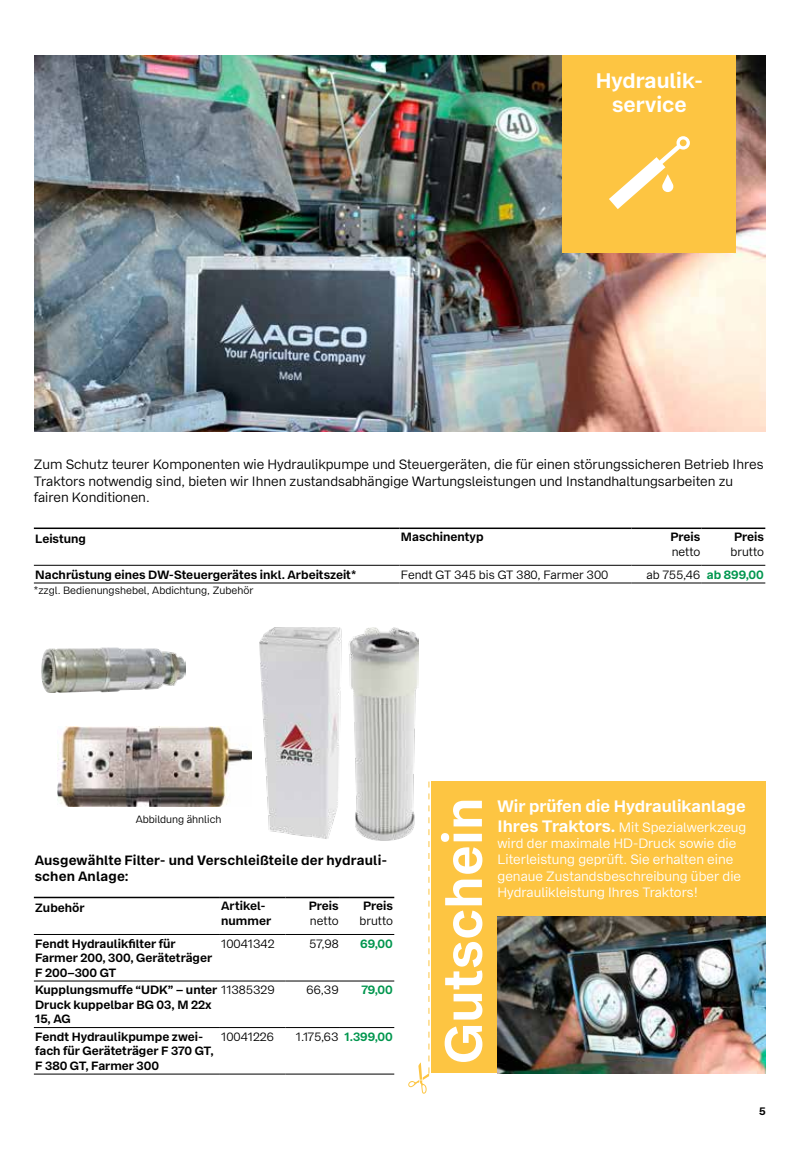
<style>
.page{position:relative;width:808px;height:1149px;background:#fff}
.page>*{position:absolute;margin:0;border:0;box-sizing:border-box;transform-origin:0 0}
.t1{font:700 52.5px "Bay Wa Sans";letter-spacing:.01em;color:#fff}
.t2{font:700 21px/23.4px "Bay Wa Sans";color:#fff;text-align:center}
.t3{font:700 16.5px "Bay Wa Sans";color:#fff}
.t4{font:13.5px/16.2px "Bay Wa Sans";color:#000}
.t5{font:13.5px/16.2px "Bay Wa Sans";color:#fff}
.t6{font:700 13.5px/16.2px "Bay Wa Sans";letter-spacing:.015em;color:#000}
.t7{font:700 12px/14.4px "Bay Wa Sans";color:#000}
.t8{font:12px "Bay Wa Sans";color:#000}
.t9{font:700 12px "Bay Wa Sans";color:#00964e}
.t10{font:700 10.8px "Bay Wa Sans";color:#000}
.t11{font:10.5px "Bay Wa Sans";color:#000}
.s1{font-weight:700;color:#00964e}
.s2{font-weight:400}
.s3{font-weight:700;font-size:16.5px}
</style>
<div class="page">
<img style="left:34px;top:55px;width:731px;height:376px">
<div style="left:563px;top:55px;width:173px;height:198px;background:#fdc542"></div>
<div style="left:431px;top:781px;width:334px;height:291px;background:#fdc542"></div>
<img style="left:497px;top:916px;width:268px;height:156px">
<svg style="left:408px;top:781px;width:22px;height:312px"></svg>
<hr style="left:34px;top:527px;width:366px;height:2px;background:#000">
<hr style="left:400px;top:527px;width:231px;height:2px;background:#000">
<hr style="left:631px;top:527px;width:71px;height:2px;background:#000">
<hr style="left:702px;top:527px;width:63px;height:2px;background:#000">
<hr style="left:34px;top:565px;width:366px;height:1px;background:#000">
<hr style="left:400px;top:565px;width:231px;height:1px;background:#000">
<hr style="left:631px;top:565px;width:71px;height:1px;background:#000">
<hr style="left:702px;top:565px;width:63px;height:1px;background:#000">
<hr style="left:702px;top:582px;width:63px;height:1px;background:#000">
<hr style="left:34px;top:582px;width:366px;height:1px;background:#000">
<hr style="left:400px;top:582px;width:231px;height:1px;background:#000">
<hr style="left:631px;top:582px;width:71px;height:1px;background:#000">
<hr style="left:34px;top:896px;width:186px;height:1px;background:#000">
<hr style="left:220px;top:896px;width:66px;height:1px;background:#000">
<hr style="left:286px;top:896px;width:54px;height:1px;background:#000">
<hr style="left:340px;top:896px;width:54px;height:1px;background:#000">
<hr style="left:34px;top:933px;width:186px;height:1px;background:#000">
<hr style="left:34px;top:980px;width:186px;height:1px;background:#000">
<hr style="left:34px;top:1026px;width:186px;height:1px;background:#000">
<hr style="left:220px;top:933px;width:66px;height:1px;background:#000">
<hr style="left:220px;top:980px;width:66px;height:1px;background:#000">
<hr style="left:220px;top:1026px;width:66px;height:1px;background:#000">
<hr style="left:286px;top:933px;width:54px;height:1px;background:#000">
<hr style="left:340px;top:933px;width:54px;height:1px;background:#000">
<hr style="left:286px;top:980px;width:54px;height:1px;background:#000">
<hr style="left:340px;top:980px;width:54px;height:1px;background:#000">
<hr style="left:286px;top:1026px;width:54px;height:1px;background:#000">
<hr style="left:340px;top:1026px;width:54px;height:1px;background:#000">
<hr style="left:34px;top:1073px;width:186px;height:1px;background:#000">
<hr style="left:220px;top:1073px;width:66px;height:1px;background:#000">
<hr style="left:286px;top:1073px;width:54px;height:1px;background:#000">
<hr style="left:340px;top:1073px;width:54px;height:1px;background:#000">
<img style="left:41px;top:647px;width:144px;height:45px">
<img style="left:259px;top:627px;width:160px;height:213px">
<img style="left:57px;top:726px;width:195px;height:80px">
<svg style="left:609px;top:136px;width:81px;height:73px"></svg>
<h2 class="t2" style="left:596px;top:70px;width:106px">Hydraulik&shy;service</h2>
<p class="t4" style="left:34px;top:456px;width:731px">Zum Schutz teurer Komponenten wie Hydraulikpumpe und Steuergeräten, die für einen störungssicheren Betrieb Ihres<br>Traktors notwendig sind, bieten wir Ihnen zustandsabhängige Wartungsleistungen und Instandhaltungsarbeiten zu fairen Konditionen.</p>
<p class="t7" style="left:35px;top:531px;width:52px">Leistung</p>
<p class="t7" style="left:401px;top:529px;width:84px">Maschinentyp</p>
<p class="t7" style="left:670px;top:529px;width:31px">Preis</p>
<p class="t8" style="left:672px;top:544px;width:30px">netto</p>
<p class="t7" style="left:734px;top:529px;width:31px">Preis</p>
<p class="t8" style="left:730px;top:544px;width:35px">brutto</p>
<p class="t7" style="left:35px;top:567px;width:323px">Nachrüstung eines DW-Steuergerätes inkl. Arbeitszeit*</p>
<p class="t8" style="left:401px;top:567px;width:209px">Fendt GT 345 bis GT 380, Farmer 300</p>
<p class="t8" style="left:647px;top:567px;width:119px">ab 755,46 <span class="s1">ab 899,00</span></p>
<p class="t11" style="left:34px;top:584px;width:221px">*zzgl. Bedienungshebel, Abdichtung, Zubehör</p>
<p class="t11" style="left:136px;top:813px;width:87px">Abbildung ähnlich</p>
<p class="t6" style="left:35px;top:851px;width:354px">Ausgewählte Filter- und Verschleißteile der hydrauli&shy;schen Anlage:</p>
<p class="t7" style="left:35px;top:900px;width:51px">Zubehör</p>
<p class="t7" style="left:221px;top:898px;width:51px">Artikel&shy;nummer</p>
<p class="t7" style="left:309px;top:898px;width:31px">Preis</p>
<p class="t8" style="left:310px;top:913px;width:30px">netto</p>
<p class="t7" style="left:363px;top:898px;width:31px">Preis</p>
<p class="t8" style="left:359px;top:913px;width:35px">brutto</p>
<p class="t7" style="left:35px;top:936px;width:178px">Fendt Hydraulikfilter für<br>Farmer 200, 300, Geräteträger<br>F 200–300 GT</p>
<p class="t8" style="left:221px;top:936px;width:55px">10041342</p>
<p class="t8" style="left:309px;top:936px;width:31px">57,98</p>
<p class="t9" style="left:360px;top:935px;width:34px">69,00</p>
<p class="t7" style="left:35px;top:982px;width:241px">Kupplungsmuffe “UDK” – unter <span class="s2">11385329<br></span>Druck kuppelbar BG 03, M 22x<br>15, AG</p>
<p class="t8" style="left:307px;top:982px;width:33px">66,39</p>
<p class="t9" style="left:361px;top:982px;width:33px">79,00</p>
<p class="t7" style="left:35px;top:1029px;width:180px">Fendt Hydraulikpumpe zwei&shy;fach für Geräteträger F 370 GT,<br>F 380 GT, Farmer 300</p>
<p class="t8" style="left:221px;top:1029px;width:54px">10041226</p>
<p class="t8" style="left:296px;top:1029px;width:98px">1.175,63 <span class="s1">1.399,00</span></p>
<h1 class="t1" style="left:430px;top:1063px;width:267px;rotate:-90deg">Gutschein</h1>
<h3 class="t3" style="left:497px;top:795px;width:250px">Wir prüfen die Hydraulikanlage</h3>
<p class="t5" style="left:497px;top:819px;width:250px"><span class="s3">Ihres Traktors.</span> Mit Spezialwerkzeug wird der maximale HD-Druck sowie die Literleistung geprüft. Sie erhalten eine genaue Zustandsbeschreibung über die Hydraulikleistung Ihres Traktors!</p>
<p class="t10" style="left:759px;top:1103px;width:8px">5</p>
</div>
